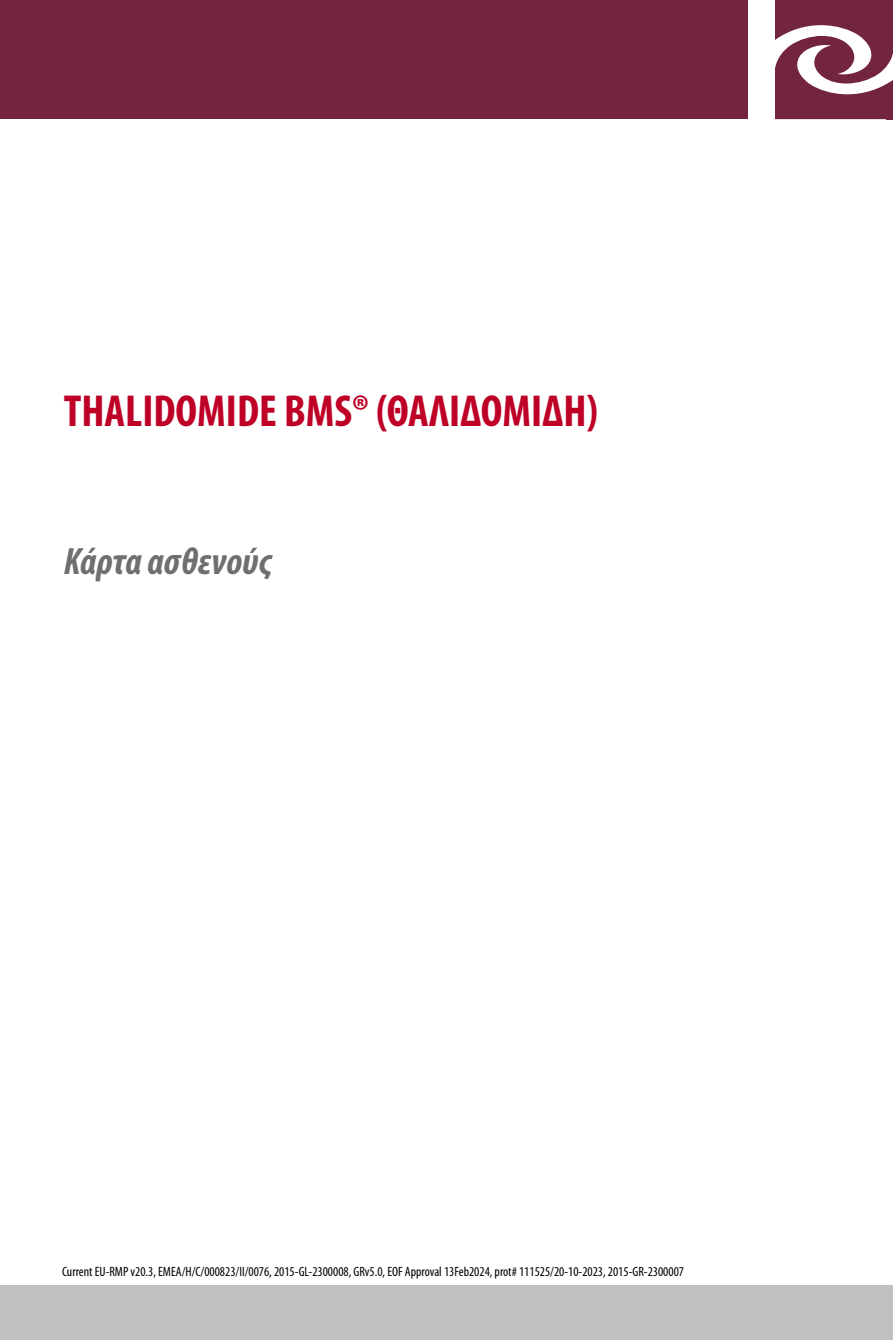
<style>
.page{position:relative;width:893px;height:1340px;background:#fff}
.page>*{position:absolute;margin:0;border:0;box-sizing:border-box;transform-origin:0 0}
.t1{font:700 condensed 45px "Myriad Pro";color:#be0027}
.t2{font:italic 700 condensed 38.25px "Myriad Pro";color:#6f6f6f}
.t3{font:condensed 13.5px "Myriad Pro";color:#000}
</style>
<div class="page">
<div style="left:0;top:1285px;width:893px;height:54px;background:#c0c0c0"></div>
<div style="left:0;top:0;width:748px;height:118px;background:#74253e"></div>
<svg style="left:776px;top:0;width:117px;height:119px"></svg>
<h1 class="t1" style="left:64px;top:383px;width:536px">THALIDOMIDE BMS® (ΘΑΛΙΔΟΜΙΔΗ)</h1>
<h2 class="t2" style="left:64px;top:541px;width:210px">Κάρτα ασθενούς</h2>
<p class="t3" style="left:62px;top:1264px;width:623px">Current EU-RMP v20.3, EMEA/H/C/000823/II/0076, 2015-GL-2300008, GRv5.0, EOF Approval 13Feb2024, prot# 111525/20-10-2023, 2015-GR-2300007</p>
</div>
